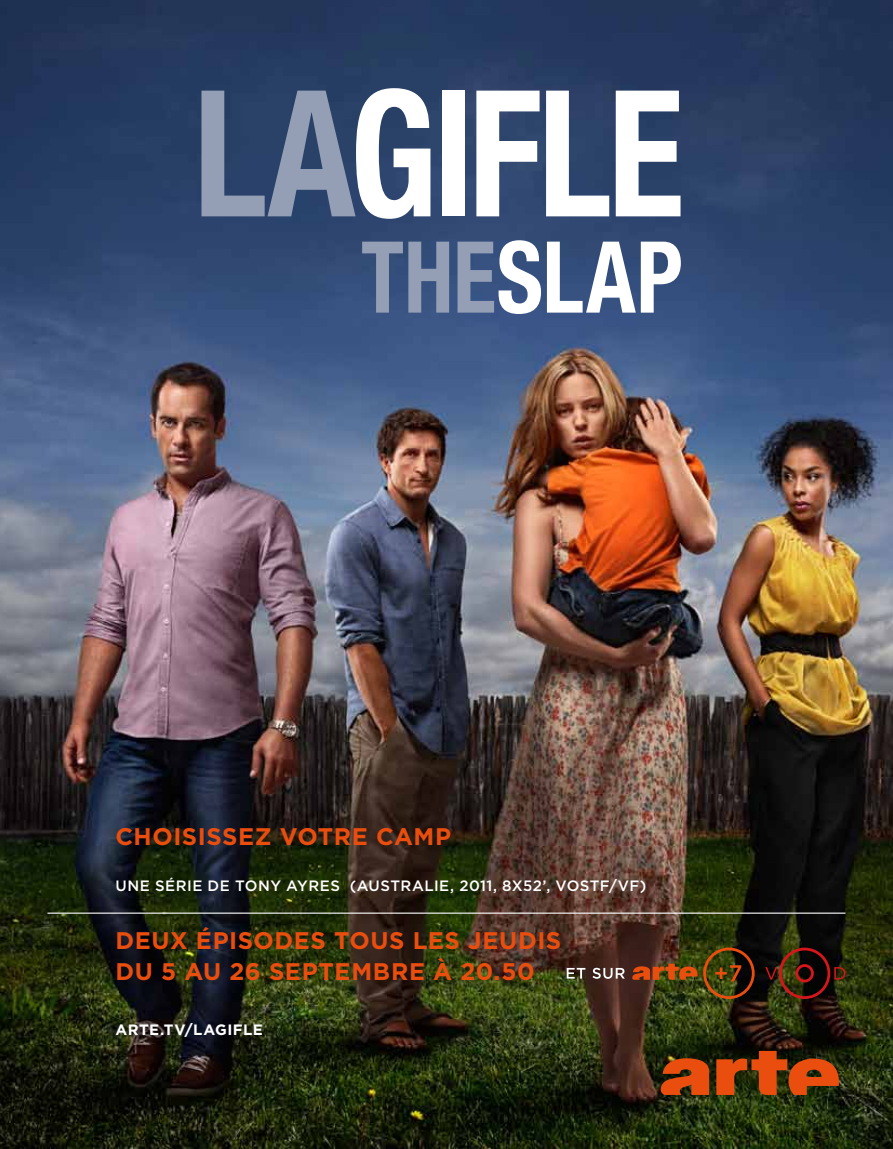
<style>
.page{position:relative;width:893px;height:1149px;background:#fff}
.page>*{position:absolute;margin:0;border:0;box-sizing:border-box;transform-origin:0 0}
.t1{font:700 condensed 175.95px "Helvetica Neue";letter-spacing:-.025em;color:#fff;scale:.9 1}
.t2{font:700 condensed 99.3px "Helvetica Neue";color:#fff;scale:.9 1}
.t3{font:700 24px/31.8px "Gotham";letter-spacing:.025em;color:#e94e0f}
.t4{font:500 15px "Gotham";letter-spacing:.03em;color:#fff}
.t5{font:700 15px "Gotham";color:#fff}
.s1{color:#949fb5}
</style>
<div class="page">
<img style="left:0;top:0;width:893px;height:1148px">
<svg style="left:661px;top:1050px;width:182px;height:44px;background:#86390c"></svg>
<hr style="left:47px;top:912px;width:798px;height:1px;background:#fff">
<svg style="left:567px;top:967px;width:58px;height:11px"></svg>
<img style="left:632px;top:947px;width:123px;height:51px">
<svg style="left:765px;top:947px;width:80px;height:51px;background:#351a0b"></svg>
<h1 class="t1" style="left:194px;top:47px;width:546px"><span class="s1">LA</span>GIFLE</h1>
<h2 class="t2" style="left:361px;top:217px;width:359px"><span class="s1">THE</span>SLAP</h2>
<p class="t3" style="left:116px;top:820px;width:53px">CHOISISSE</p>
<p class="t3" style="left:255px;top:820px;width:61px">Z VOTRE</p>
<p class="t3" style="left:376px;top:820px;width:56px">CAMP</p>
<p class="t4" style="left:116px;top:875px;width:194px">UNE SÉRIE DE TONY AYRES</p>
<p class="t4" style="left:350px;top:875px;width:298px">(AUSTRALIE, 2011, 8X52’, VOSTF/VF)</p>
<p class="t3" style="left:116px;top:923px;width:447px">DEUX ÉPISODES TOUS LES JEUDIS<br>DU 5 AU 26 SEPTEMBRE À 20.50</p>
<p class="t5" style="left:116px;top:1019px;width:12px">ARTE</p>
<p class="t5" style="left:160px;top:1019px;width:93px">.TV/LAGI FLE</p>
</div>
